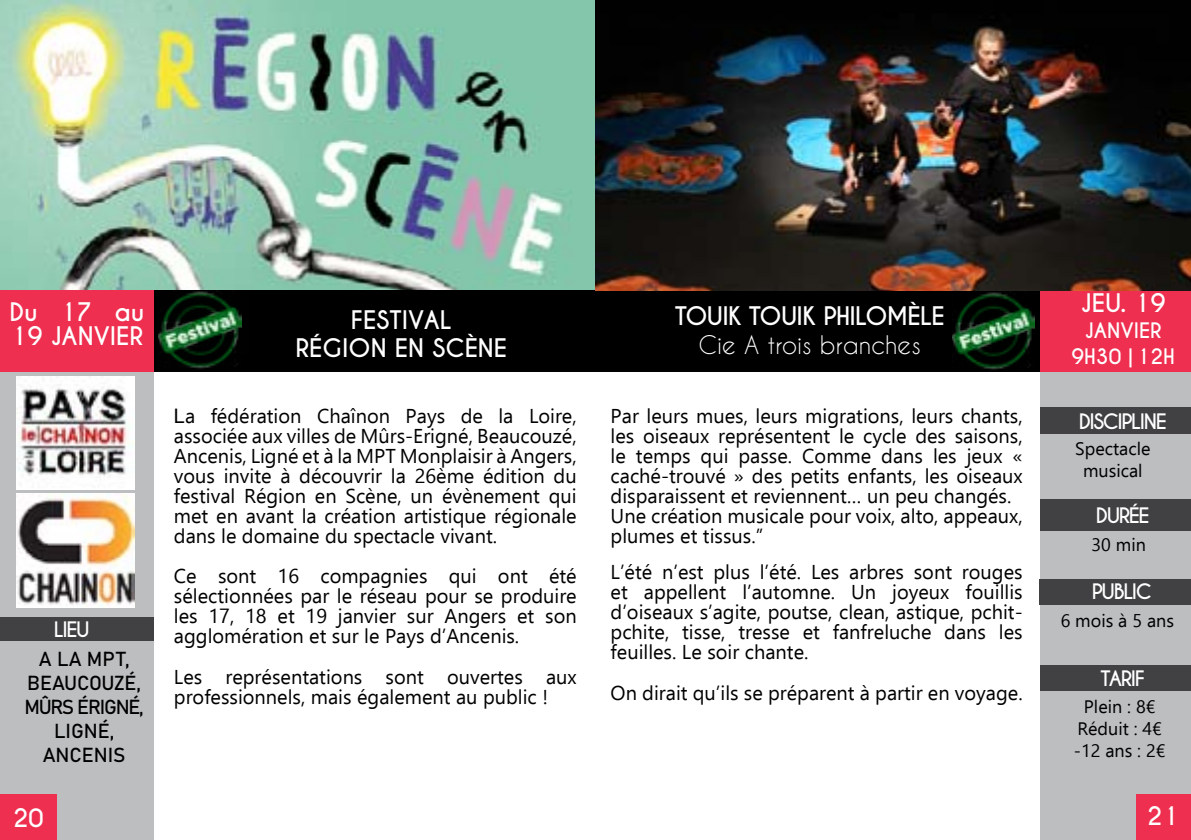
<style>
.page{position:relative;width:1191px;height:840px;background:#fff}
.page>*{position:absolute;margin:0;border:0;box-sizing:border-box;transform-origin:0 0}
.t1{font:700 24px/28.8px "Caviar Dreams";color:#fff;text-align:center}
.t2{font:24px "Caviar Dreams";color:#fff}
.t3{font:20px/20px "Ebrima";color:#000;text-align:justify}
.t4{font:20px/24px "Bahnschrift";letter-spacing:-.01em;color:#000;text-align:center}
.t5{font:700 20px "Caviar Dreams";letter-spacing:-.07em;color:#fff}
.t6{font:700 20px/26px "Caviar Dreams";color:#fff;text-align:center}
.t7{font:18px/22px "Ebrima";color:#000;text-align:center}
.s1{font-family:"Arial"}
</style>
<div class="page">
<div style="left:0;top:267px;width:154px;height:572px;background:#bcbec0"></div>
<div style="left:1040px;top:278px;width:151px;height:561px;background:#bcbec0"></div>
<div style="left:595px;top:290px;width:447px;height:81px;background:#000"></div>
<div style="left:154px;top:289px;width:441px;height:82px;background:#000"></div>
<div style="left:0;top:794px;width:56px;height:45px;background:#ee2f4f"></div>
<div style="left:1040px;top:289px;width:151px;height:82px;background:#ee2f4f"></div>
<div style="left:1136px;top:794px;width:55px;height:45px;background:#ee2f4f"></div>
<div style="left:1040px;top:407px;width:151px;height:27px;background:#414042"></div>
<div style="left:1039px;top:578px;width:152px;height:25px;background:#414042"></div>
<div style="left:1040px;top:664px;width:151px;height:26px;background:#414042"></div>
<div style="left:0;top:290px;width:153px;height:81px;background:#ee2f4f"></div>
<div style="left:1040px;top:498px;width:151px;height:32px;background:#414042"></div>
<img style="left:0;top:0;width:595px;height:289px">
<img style="left:17px;top:376px;width:118px;height:113px">
<img style="left:17px;top:493px;width:118px;height:114px">
<div style="left:0;top:616px;width:153px;height:24px;background:#414042"></div>
<img style="left:159px;top:288px;width:82px;height:81px">
<img style="left:595px;top:0;width:596px;height:290px">
<img style="left:952px;top:289px;width:82px;height:81px">
<p class="t1" style="left:9px;top:300px;width:137px;line-height:24px;text-align:left">DU 17 AU<br>19 JANVIER</p>
<p class="t5" style="left:54px;top:616px;width:37px">LIEU</p>
<p class="t4" style="left:24px;top:644px;width:121px">A LA MPT,<br>BEAUCOUZÉ,<br>MÛRS ÉRIGNÉ,<br>LIGNÉ,<br>ANCENIS</p>
<p class="t1" style="left:13px;top:803px;width:32px">20</p>
<p class="t1" style="left:295px;top:306px;width:213px">FESTIVAL<br>RÉGION EN SCÈNE</p>
<p class="t3" style="left:174px;top:405px;width:404px"><span class="s1">L</span>a fédération Chaînon Pays de la Loire, associée aux villes de Mûrs-Erigné, Beaucouzé, Ancenis, Ligné et à la MPT Monplaisir à Angers, vous invite à découvrir la 26ème édition du festival Région en Scène, un évènement qui met en avant la création artistique régionale dans le domaine du spectacle vivant.</p>
<p class="t3" style="left:174px;top:565px;width:404px">Ce sont 16 compagnies qui ont été sélectionnées par le réseau pour se produire les 17, 18 et 19 janvier sur Angers et son agglomération et sur le Pays d’Ancenis.</p>
<p class="t3" style="left:174px;top:665px;width:404px">Les représentations sont ouvertes aux professionnels, mais également au public !</p>
<p class="t1" style="left:674px;top:302px;width:190px">TOUIK TOUIK PHILOM</p>
<p class="t1" style="left:907px;top:302px;width:25px">ÈLE</p>
<p class="t2" style="left:698px;top:330px;width:224px">Cie A trois branches</p>
<p class="t3" style="left:610px;top:405px;width:413px;text-align:left">Par leurs mues, leurs migrations, leurs chants, les oiseaux représentent le cycle des saisons, le temps qui passe. Comme dans les jeux « caché-trouvé » des petits enfants, les oiseaux disparaissent et reviennent… un peu changés.<br>Une création musicale pour voix, alto, appeaux, plumes et tissus.”</p>
<p class="t3" style="left:610px;top:561px;width:413px">L’été n’est plus l’été. Les arbres sont rouges et appellent l’automne. Un joyeux fouillis d’oiseaux s’agite, poutse, clean, astique, pchit&shy;pchite, tisse, tresse et fanfreluche dans les feuilles. Le soir chante.</p>
<p class="t3" style="left:610px;top:681px;width:413px">On dirait qu’ils se préparent à partir en voyage.</p>
<p class="t1" style="left:1080px;top:289px;width:86px">JEU. 19</p>
<p class="t6" style="left:1071px;top:318px;width:102px">JANVIER<br>9H30 | 12H</p>
<p class="t5" style="left:1078px;top:409px;width:89px">DISCIPLINE</p>
<p class="t7" style="left:1075px;top:436px;width:77px">Spectacle musical</p>
<p class="t5" style="left:1095px;top:502px;width:55px">DURÉE</p>
<p class="t7" style="left:1091px;top:533px;width:56px">30 min</p>
<p class="t5" style="left:1091px;top:579px;width:62px">PUBLIC</p>
<p class="t7" style="left:1060px;top:609px;width:115px">6 mois à 5 ans</p>
<p class="t5" style="left:1100px;top:665px;width:46px">TARIF</p>
<p class="t7" style="left:1073px;top:695px;width:93px">Plein : 8€<br>Réduit : 4€ -12 ans : 2€</p>
<p class="t1" style="left:1147px;top:802px;width:34px">21</p>
</div>
